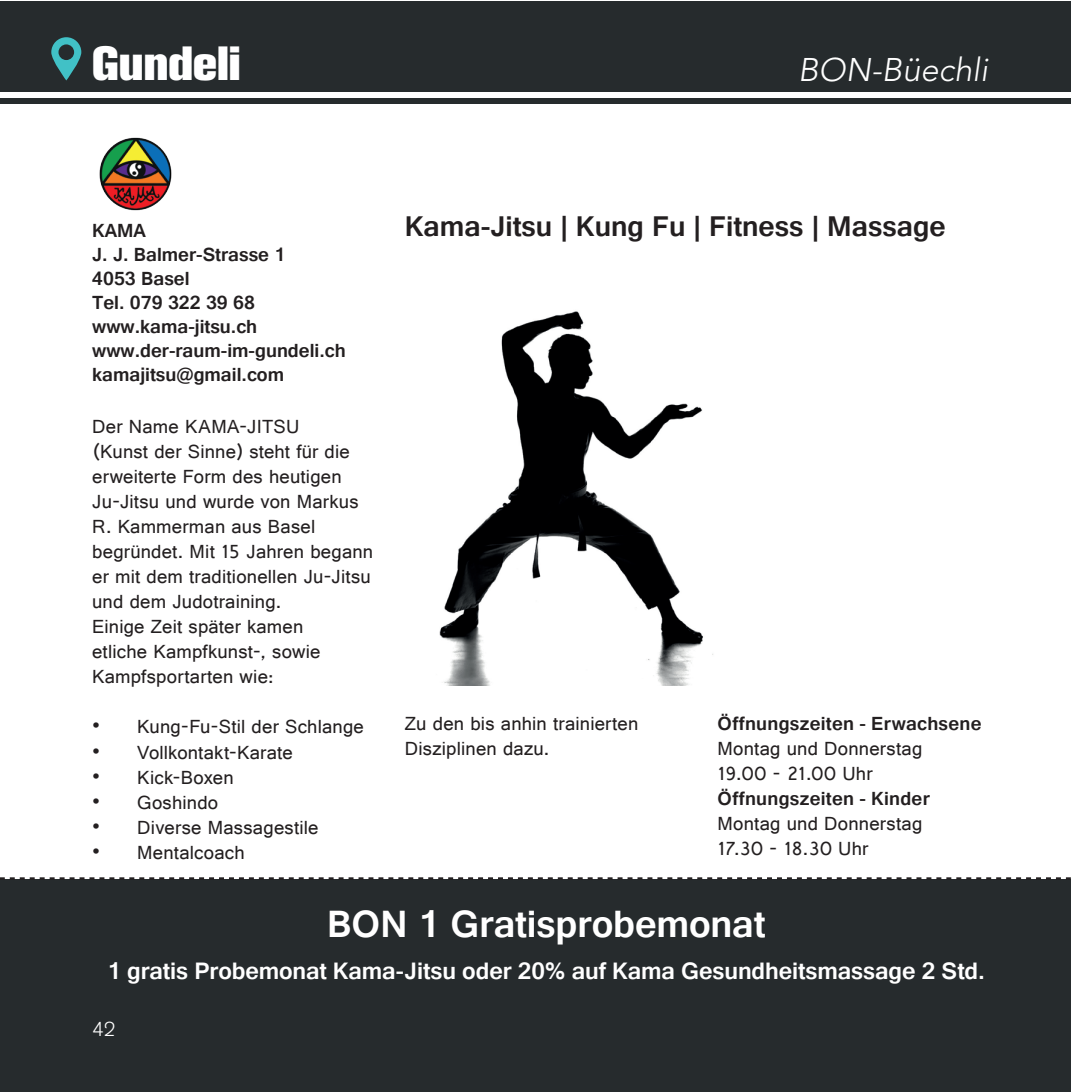
<style>
.page{position:relative;width:1071px;height:1092px;background:#fff}
.page>*{position:absolute;margin:0;border:0;box-sizing:border-box;transform-origin:0 0}
.t1{font:800 47.5px "Akzidenz Grotesk BQ";color:#fff}
.Title_center{font:700 40px "Gautami";letter-spacing:-.005em;color:#fff}
.t2{font:italic 300 32.5px "Avenir LT Std";color:#fff}
.t3{font:700 30px "Gautami";color:#231f20}
.body_coupon{font:700 25px "Gautami";letter-spacing:-.005em;color:#fff}
.body1{font:20px/25px "Gautami";letter-spacing:.01em;color:#231f20}
.subtitle{font:700 20px "Gautami";color:#231f20}
.body1-2{font:700 20px "Gautami";letter-spacing:.015em;color:#231f20}
.t4{font:300 20px "Akzidenz Grotesk BQ";color:#fff}
</style>
<div class="page">
<img style="left:439px;top:311px;width:274px;height:374px">
<div style="left:0;top:1px;width:1070px;height:90px;background:#262b2d"></div>
<div style="left:0;top:98px;width:1070px;height:5px;background:#262b2d"></div>
<div style="left:0;top:879px;width:1070px;height:212px;background:#262b2d"></div>
<hr style="left:1070px;top:1px;width:1px;height:90px;background:#262b2d">
<svg style="left:51px;top:37px;width:30px;height:43px"></svg>
<img style="left:99px;top:137px;width:73px;height:74px">
<svg style="left:0;top:877px;width:1071px;height:6px"></svg>
<h1 class="t1" style="left:92px;top:36px;width:150px">Gundeli</h1>
<h3 class="t2" style="left:797px;top:51px;width:191px">BON-Büechli</h3>
<p class="subtitle" style="left:92px;top:218px;width:55px">KAMA</p>
<p class="subtitle" style="left:92px;top:242px;width:194px">J. J. Balmer-Strasse 1</p>
<p class="subtitle" style="left:92px;top:266px;width:99px">4053 Basel</p>
<p class="subtitle" style="left:92px;top:290px;width:164px">Tel. 079 322 39 68</p>
<p class="subtitle" style="left:92px;top:314px;width:166px">www.kama-jitsu.ch</p>
<p class="subtitle" style="left:92px;top:338px;width:255px">www.der-raum-im-gundeli.ch</p>
<p class="subtitle" style="left:92px;top:362px;width:193px">kamajitsu@gmail.com</p>
<p class="body1" style="left:92px;top:414px;width:209px">Der Name KAMA-JITSU</p>
<p class="body1" style="left:92px;top:439px;width:282px">(Kunst der Sinne) steht für die erweiterte Form des heutigen<br>Ju-Jitsu und wurde von Markus<br>R. Kammerman aus Basel begründet. Mit 15 Jahren begann er mit dem traditionellen Ju-Jitsu und dem Judotraining.</p>
<p class="body1" style="left:92px;top:614px;width:230px">Einige Zeit später kamen etliche Kampfkunst-, sowie<br>Kampfsportarten wie:</p>
<p class="body1" style="left:92px;top:714px;width:273px">• Kung-Fu-Stil der Schlange</p>
<p class="body1" style="left:92px;top:739px;width:202px">• Vollkontakt-Karate</p>
<p class="body1" style="left:92px;top:764px;width:143px">• Kick-Boxen</p>
<p class="body1" style="left:92px;top:789px;width:127px">• Goshindo</p>
<p class="body1" style="left:92px;top:814px;width:228px">• Diverse Massagestile</p>
<p class="body1" style="left:92px;top:839px;width:154px">• Mentalcoach</p>
<p class="t3" style="left:404px;top:208px;width:542px">Kama-Jitsu | Kung Fu | Fitness | Massage</p>
<p class="body1" style="left:404px;top:710px;width:235px">Zu den bis anhin trainierten<br>Disziplinen dazu.</p>
<p class="body1-2" style="left:717px;top:711px;width:265px">Öffnungszeiten - Erwachsene</p>
<p class="body1" style="left:717px;top:735px;width:206px">Montag und Donnerstag</p>
<p class="body1" style="left:717px;top:760px;width:156px">19.00 - 21.00 Uhr</p>
<p class="body1-2" style="left:717px;top:786px;width:214px">Öffnungszeiten - Kinder</p>
<p class="body1" style="left:717px;top:810px;width:206px">Montag und Donnerstag</p>
<p class="body1" style="left:717px;top:835px;width:152px">17.30 - 18.30 Uhr</p>
<p class="Title_center" style="left:327px;top:899px;width:439px">BON 1 Gratisprobemonat</p>
<p class="body_coupon" style="left:107px;top:955px;width:878px">1 gratis Probemonat Kama-Jitsu oder 20% auf Kama Gesundheitsmassage 2 Std.</p>
<p class="t4" style="left:92px;top:1017px;width:25px">42</p>
</div>
